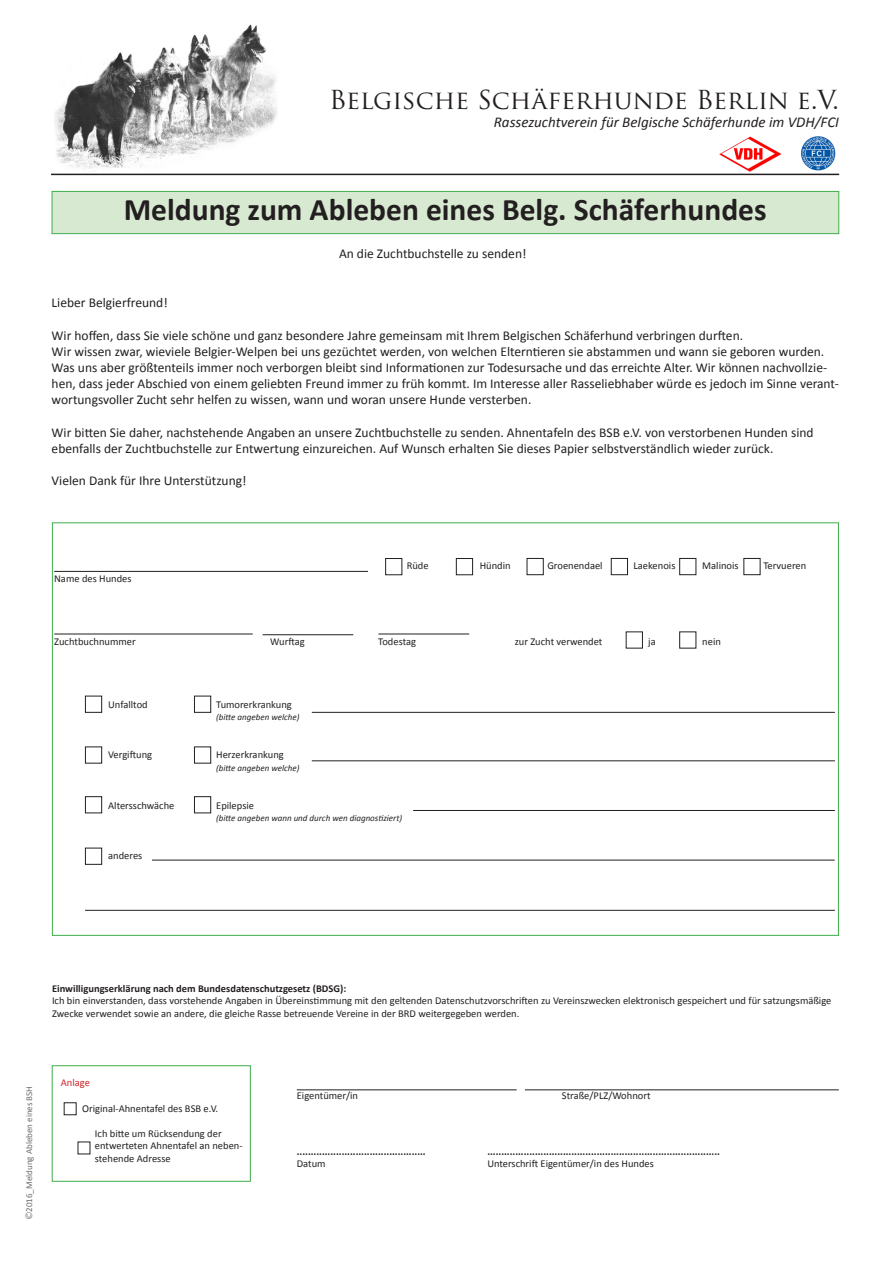
<style>
.page{position:relative;width:893px;height:1263px;background:#fff}
.page>*{position:absolute;margin:0;border:0;box-sizing:border-box;transform-origin:0 0}
.t1{font:700 31.5px "Calibri";color:#231f20}
.t2{font:25.5px "Trajan Pro";color:#231f20}
.t3{font:italic 15px "Calibri";color:#231f20}
.t4{font:13.5px/16.2px "Calibri";color:#231f20}
.t5{font:10.5px/12.6px "Calibri";color:#231f20}
.t6{font:700 10.5px "Calibri";color:#231f20}
.t7{font:10.5px "Calibri";color:#d1232a}
.t8{font:italic 9px "Calibri";color:#231f20}
.t9{font:9px "Calibri";color:#6c6d70}
.s1{font-family:"Modern 01 Serial";font-weight:500;font-style:italic}
</style>
<div class="page">
<img style="left:54px;top:24px;width:223px;height:147px">
<div style="left:52px;top:191px;width:787px;height:43px;background:#d8e9d2;border:1px solid #40ae49"></div>
<img style="left:719px;top:136px;width:63px;height:35px">
<img style="left:801px;top:136px;width:35px;height:34px">
<div style="left:385px;top:558px;width:17px;height:17px;border:1px solid #231f20"></div>
<div style="left:456px;top:558px;width:17px;height:17px;border:1px solid #231f20"></div>
<div style="left:527px;top:558px;width:17px;height:17px;border:1px solid #231f20"></div>
<div style="left:611px;top:558px;width:17px;height:17px;border:1px solid #231f20"></div>
<div style="left:679px;top:558px;width:17px;height:17px;border:1px solid #231f20"></div>
<div style="left:743px;top:558px;width:17px;height:17px;border:1px solid #231f20"></div>
<hr style="left:54px;top:571px;width:314px;height:1px;background:#231f20">
<hr style="left:54px;top:634px;width:199px;height:1px;background:#231f20">
<hr style="left:263px;top:634px;width:90px;height:1px;background:#231f20">
<hr style="left:378px;top:634px;width:91px;height:1px;background:#231f20">
<div style="left:85px;top:696px;width:17px;height:17px;border:1px solid #231f20"></div>
<div style="left:85px;top:746px;width:17px;height:17px;border:1px solid #231f20"></div>
<div style="left:85px;top:796px;width:17px;height:17px;border:1px solid #231f20"></div>
<div style="left:194px;top:696px;width:17px;height:17px;border:1px solid #231f20"></div>
<div style="left:194px;top:746px;width:17px;height:17px;border:1px solid #231f20"></div>
<div style="left:194px;top:796px;width:17px;height:17px;border:1px solid #231f20"></div>
<hr style="left:312px;top:712px;width:523px;height:1px;background:#231f20">
<hr style="left:312px;top:760px;width:523px;height:1px;background:#231f20">
<hr style="left:152px;top:860px;width:683px;height:1px;background:#231f20">
<div style="left:85px;top:848px;width:17px;height:17px;border:1px solid #231f20"></div>
<hr style="left:85px;top:910px;width:750px;height:1px;background:#231f20">
<div style="left:52px;top:1065px;width:199px;height:116px;border:1px solid #40ae49"></div>
<div style="left:64px;top:1102px;width:13px;height:13px;border:1px solid #231f20"></div>
<hr style="left:297px;top:1089px;width:220px;height:1px;background:#231f20">
<hr style="left:525px;top:1089px;width:314px;height:1px;background:#231f20">
<hr style="left:413px;top:810px;width:422px;height:1px;background:#231f20">
<hr style="left:51px;top:174px;width:788px;height:1px;background:#231f20">
<h2 class="t2" style="left:329px;top:84px;width:511px">Belgische Schäferhunde Berlin e.V.</h2>
<p class="t3" style="left:494px;top:112px;width:347px">Rassezuchtverein für Belgische Schäferhunde im VDH/FCI</p>
<h1 class="t1" style="left:124px;top:189px;width:644px">Meldung zum Ableben eines Belg. Schäferhundes</h1>
<p class="t4" style="left:339px;top:246px;width:189px">An die Zuchtbuchstelle zu senden!</p>
<p class="t4" style="left:52px;top:295px;width:118px">Lieber Belgierfreund!</p>
<p class="t4" style="left:52px;top:327px;width:789px">Wir hoffen, dass Sie viele schöne und ganz besondere Jahre gemeinsam mit Ihrem Belgischen Schäferhund verbringen durften.<br>Wir wissen zwar, wieviele Belgier-Welpen bei uns gezüchtet werden, von welchen Elterntieren sie abstammen und wann sie geboren wurden.<br>Was uns aber größtenteils immer noch verborgen bleibt sind Informationen zur Todesursache und das erreichte Alter. Wir können nachvollzie&shy;hen, dass jeder Abschied von einem geliebten Freund immer zu früh kommt. Im Interesse aller Rasseliebhaber würde es jedoch im Sinne verant&shy;wortungsvoller Zucht sehr helfen zu wissen, wann und woran unsere Hunde versterben.</p>
<p class="t4" style="left:52px;top:424px;width:763px">Wir bitten Sie daher, nachstehende Angaben an unsere Zuchtbuchstelle zu senden. Ahnentafeln des BSB e.V. von verstorbenen Hunden sind ebenfalls der Zuchtbuchstelle zur Entwertung einzureichen. Auf Wunsch erhalten Sie dieses Papier selbstverständlich wieder zurück.</p>
<p class="t4" style="left:52px;top:473px;width:196px">Vielen Dank für Ihre Unterstützung!</p>
<p class="t5" style="left:54px;top:572px;width:79px">Name des Hundes</p>
<p class="t5" style="left:407px;top:559px;width:23px">Rüde</p>
<p class="t5" style="left:480px;top:559px;width:32px">Hündin</p>
<p class="t5" style="left:547px;top:559px;width:57px">Groenendael</p>
<p class="t5" style="left:633px;top:559px;width:43px">Laekenois</p>
<p class="t5" style="left:702px;top:559px;width:38px">Malinois</p>
<p class="t5" style="left:763px;top:559px;width:44px">Tervueren</p>
<p class="t5" style="left:54px;top:635px;width:83px">Zuchtbuchnummer</p>
<p class="t5" style="left:270px;top:635px;width:36px">Wurftag</p>
<p class="t5" style="left:378px;top:635px;width:39px">Todestag</p>
<p class="t5" style="left:515px;top:635px;width:89px">zur Zucht verwendet</p>
<p class="t5" style="left:648px;top:635px;width:9px">ja</p>
<p class="t5" style="left:702px;top:635px;width:20px">nein</p>
<p class="t5" style="left:108px;top:698px;width:41px">Unfalltod</p>
<p class="t5" style="left:216px;top:698px;width:77px">Tumorerkrankung</p>
<p class="t8" style="left:216px;top:711px;width:85px">(bitte angeben welche)</p>
<p class="t5" style="left:108px;top:748px;width:45px">Vergiftung</p>
<p class="t5" style="left:216px;top:748px;width:69px">Herzerkrankung</p>
<p class="t8" style="left:216px;top:762px;width:85px">(bitte angeben welche)</p>
<p class="t5" style="left:108px;top:799px;width:68px">Altersschwäche</p>
<p class="t5" style="left:216px;top:799px;width:39px">Epilepsie</p>
<p class="t8" style="left:216px;top:812px;width:187px">(bitte angeben wann und durch wen diagnostiziert)</p>
<p class="t5" style="left:108px;top:849px;width:36px">anderes</p>
<p class="t6" style="left:52px;top:982px;width:296px">Einwilligungserklärung nach dem Bundesdatenschutzgesetz (BDSG):</p>
<p class="t5" style="left:52px;top:995px;width:781px">Ich bin einverstanden, dass vorstehende Angaben in Übereinstimmung mit den geltenden Datenschutzvorschriften zu Vereinszwecken elektronisch gespeichert und für satzungsmäßige<br>Zwecke verwendet sowie an andere, die gleiche Rasse betreuende Vereine in der BRD weitergegeben werden.</p>
<p class="t9" style="left:23px;top:1220px;width:136px;rotate:-90deg"><span class="s1">©</span>2016_Meldung Ableben eines BSH</p>
<p class="t7" style="left:61px;top:1076px;width:31px">Anlage</p>
<p class="t5" style="left:82px;top:1102px;width:138px">Original-Ahnentafel des BSB e.V.</p>
<p class="t5" style="left:95px;top:1127px;width:149px">Ich bitte um Rücksendung der entwerteten Ahnentafel an neben&shy;stehende Adresse</p>
<p class="t5" style="left:297px;top:1089px;width:63px">Eigentümer/in</p>
<p class="t5" style="left:562px;top:1089px;width:90px">Straße/PLZ/Wohnort</p>
<p class="t6" style="left:297px;top:1144px;width:130px">..............................................</p>
<p class="t6" style="left:487px;top:1144px;width:234px">...................................................................................</p>
<p class="t5" style="left:297px;top:1157px;width:30px">Datum</p>
<p class="t5" style="left:487px;top:1157px;width:168px">Unterschrift Eigentümer/in des Hundes</p>
</div>
